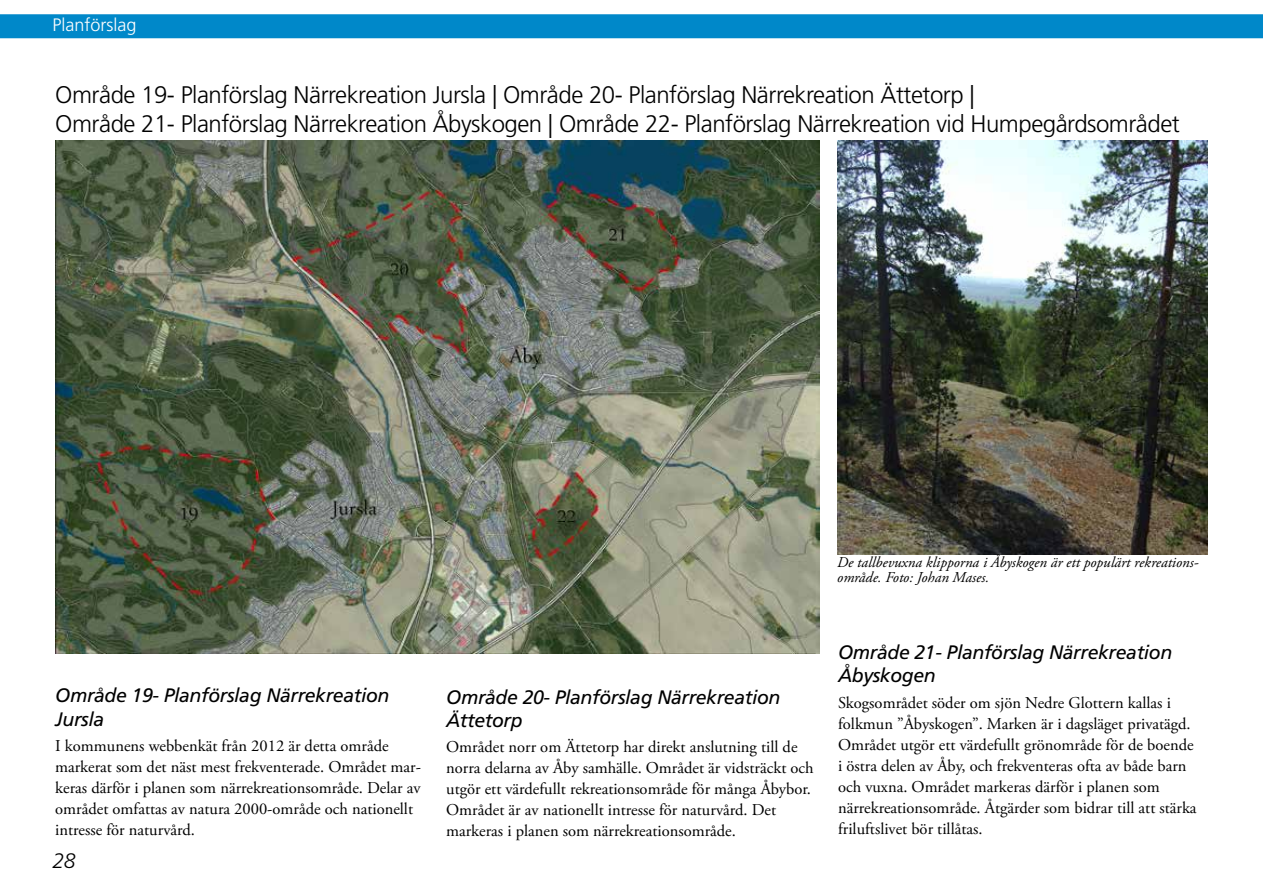
<style>
.page{position:relative;width:1263px;height:893px;background:#fff}
.page>*{position:absolute;margin:0;border:0;box-sizing:border-box;transform-origin:0 0}
.t1{font:300 24px/28.8px "Frutiger LT Std";letter-spacing:-.02em;color:#000}
.t2{font:italic 300 21px "Frutiger LT Std";color:#000}
.t3{font:italic 19.5px/23.4px "Frutiger LT Std";letter-spacing:-.02em;color:#000}
.t4{font:300 18px "Frutiger LT Std";color:#fff}
.t5{font:16.5px/21px "Adobe Garamond Pro";color:#000}
.t6{font:italic 15px/15px "Adobe Garamond Pro";color:#000}
</style>
<div class="page">
<div style="left:0;top:14px;width:1263px;height:24px;background:#0088c9"></div>
<img style="left:55px;top:141px;width:764px;height:513px">
<img style="left:837px;top:140px;width:371px;height:415px">
<p class="t4" style="left:52px;top:15px;width:86px">Planförslag</p>
<h1 class="t1" style="left:55px;top:81px;width:1126px">Område 19- Planförslag Närrekreation Jursla | Område 20- Planförslag Närrekreation Ättetorp |<br>Område 21- Planförslag Närrekreation Åbyskogen | Område 22- Planförslag Närrekreation vid Humpegårdsområdet</h1>
<p class="t3" style="left:55px;top:684px;width:336px">Område 19- Planförslag Närrekreation<br>Jursla</p>
<p class="t5" style="left:55px;top:736px;width:367px">I kommunens webbenkät från 2012 är detta område markerat som det näst mest frekventerade. Området mar&shy;keras därför i planen som närrekreationsområde. Delar av området omfattas av natura 2000-område och nationellt intresse för naturvård.</p>
<p class="t2" style="left:52px;top:849px;width:24px">28</p>
<p class="t3" style="left:446px;top:685px;width:336px">Område 20- Planförslag Närrekreation<br>Ättetorp</p>
<p class="t5" style="left:446px;top:737px;width:369px">Området norr om Ättetorp har direkt anslutning till de norra delarna av Åby samhälle. Området är vidsträckt och utgör ett värdefullt rekreationsområde för många Åbybor.<br>Området är av nationellt intresse för naturvård. Det markeras i planen som närrekreationsområde.</p>
<p class="t6" style="left:837px;top:555px;width:363px">De tallbevuxna klipporna i Åbyskogen är ett populärt rekreations&shy;område. Foto: Johan Mases.</p>
<p class="t3" style="left:838px;top:640px;width:336px">Område 21- Planförslag Närrekreation<br>Åbyskogen</p>
<p class="t5" style="left:838px;top:692px;width:360px">Skogsområdet söder om sjön Nedre Glottern kallas i folkmun ”Åbyskogen”. Marken är i dagsläget privatägd.<br>Området utgör ett värdefullt grönområde för de boende i östra delen av Åby, och frekventeras ofta av både barn och vuxna. Området markeras därför i planen som närrekreationsområde. Åtgärder som bidrar till att stärka friluftslivet bör tillåtas.</p>
</div>
